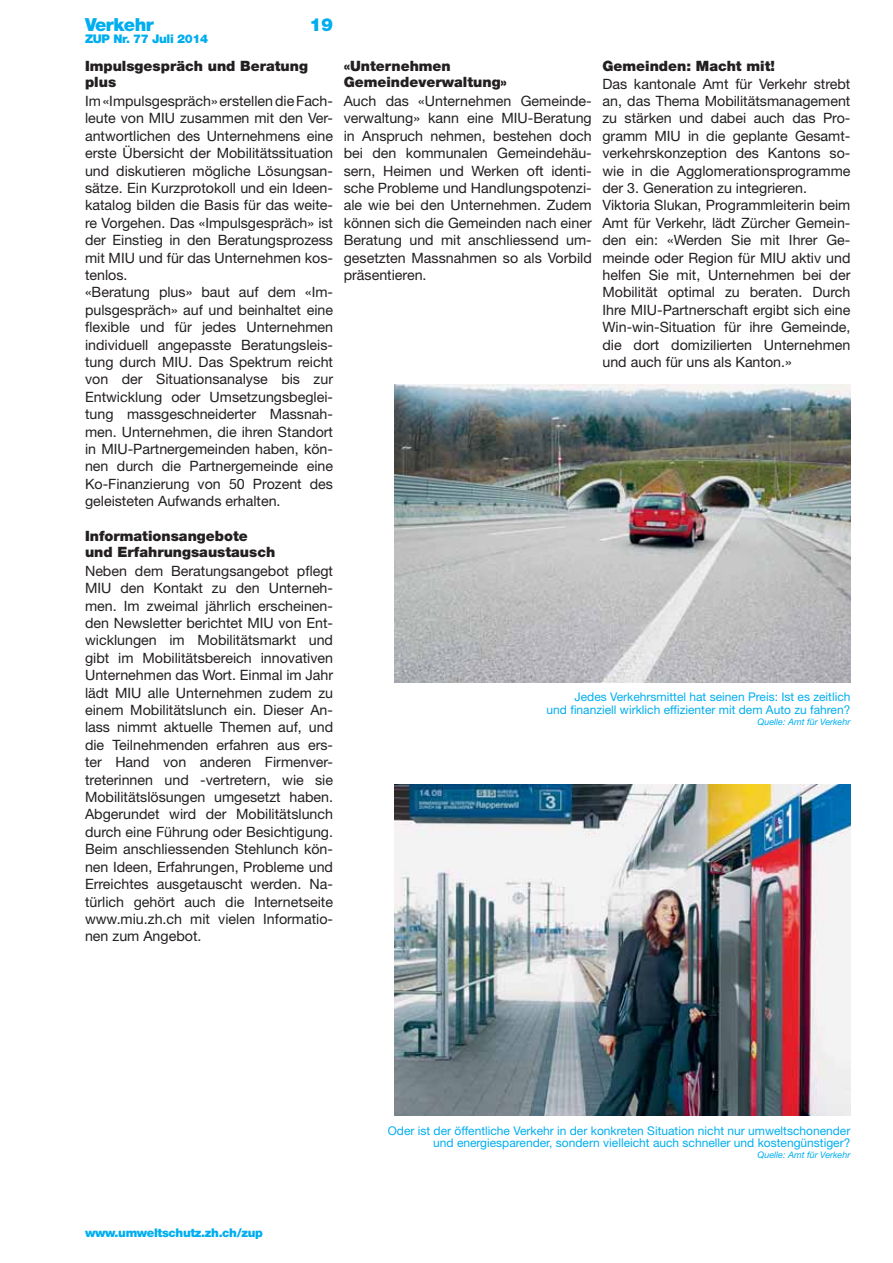
<style>
.page{position:relative;width:893px;height:1263px;background:#fff}
.page>*{position:absolute;margin:0;border:0;box-sizing:border-box;transform-origin:0 0}
.t1{font:900 18px "Helvetica Neue LT Std";letter-spacing:-.03em;color:#00aeef}
.t2{font:14.25px/17.4px "Helvetica Neue LT Std";color:#231f20}
.t3{font:900 14.25px/15.8px "Helvetica Neue LT Std";color:#231f20}
.t4{font:12px/12.8px "Helvetica Neue LT Std";color:#00aeef;text-align:right}
.t5{font:900 12px "Helvetica Neue LT Std";letter-spacing:-.03em;color:#00aeef}
.t6{font:italic 9px "Helvetica Neue LT Std";color:#00aeef}
</style>
<div class="page">
<img style="left:394px;top:384px;width:456px;height:298px">
<img style="left:394px;top:785px;width:456px;height:330px">
<p class="t1" style="left:85px;top:18px;width:70px">Verkehr</p>
<p class="t1" style="left:310px;top:18px;width:25px">19</p>
<p class="t5" style="left:85px;top:35px;width:125px">ZUP Nr. 77 Juli 2014</p>
<p class="t3" style="left:85px;top:60px;width:224px">Impulsgespräch und Beratung plus</p>
<p class="t2" style="left:85px;top:94px;width:250px">Im «Impulsgespräch» erstellen die Fach&shy;leute von MIU zusammen mit den Ver&shy;antwortlichen des Unternehmens eine erste Übersicht der Mobilitäts situation und diskutieren mögliche Lösungsan&shy;sätze. Ein Kurzprotokoll und ein Ideen&shy;katalog bilden die Basis für das weite&shy;re Vorgehen. Das «Impulsgespräch» ist der Einstieg in den Beratungsprozess mit MIU und für das Unternehmen kos&shy;tenlos.<br>«Beratung plus» baut auf dem «Im&shy;pulsgespräch» auf und beinhaltet eine flexible und für jedes Unternehmen individuell angepasste Beratungsleis&shy;tung durch MIU. Das Spektrum reicht von der Situationsanalyse bis zur Entwicklung oder Umsetzungsbeglei&shy;tung massgeschneiderter Massnah&shy;men. Unternehmen, die ihren Standort in MIU-Partnergemeinden haben, kön&shy;nen durch die Partnergemeinde eine Ko-Finanzierung von 50 Prozent des geleisteten Aufwands erhalten.</p>
<p class="t3" style="left:85px;top:530px;width:192px">Informationsangebote und Erfahrungsaustausch</p>
<p class="t2" style="left:85px;top:564px;width:250px;text-align:justify">Neben dem Beratungsangebot pflegt MIU den Kontakt zu den Unterneh&shy;men. Im zweimal jährlich erscheinen&shy;den Newsletter berichtet MIU von Ent&shy;wicklungen im Mobilitätsmarkt und gibt im Mobilitätsbereich innovativen Unternehmen das Wort. Einmal im Jahr lädt MIU alle Unternehmen zudem zu einem Mobilitätslunch ein. Dieser An&shy;lass nimmt aktuelle Themen auf, und die Teilnehmenden erfahren aus ers&shy;ter Hand von anderen Firmenver&shy;treterinnen und -vertretern, wie sie Mobilitätslösungen umgesetzt haben.<br>Ab gerundet wird der Mobilitätslunch durch eine Führung oder Besichtigung.<br>Beim anschliessenden Stehlunch kön&shy;nen Ideen, Erfahrungen, Probleme und Erreichtes ausgetauscht werden. Na&shy;türlich gehört auch die Internetseite www.miu.zh.ch mit vielen Informatio&shy;nen zum Angebot.</p>
<p class="t3" style="left:344px;top:60px;width:165px">«Unternehmen<br>Gemeindeverwaltung»</p>
<p class="t2" style="left:344px;top:94px;width:250px;text-align:justify">Auch das «Unternehmen Gemeinde&shy;verwaltung» kann eine MIU-Beratung in Anspruch nehmen, bestehen doch bei den kommunalen Gemeindehäu&shy;sern, Heimen und Werken oft identi&shy;sche Probleme und Handlungspotenzi&shy;ale wie bei den Unternehmen. Zudem können sich die Gemeinden nach einer Beratung und mit anschliessend um&shy;gesetzten Massnahmen so als Vorbild präsentieren.</p>
<p class="t3" style="left:602px;top:60px;width:174px">Gemeinden: Macht mit!</p>
<p class="t2" style="left:602px;top:77px;width:250px">Das kantonale Amt für Verkehr strebt an, das Thema Mobilitätsmanagement zu stärken und dabei auch das Pro&shy;gramm MIU in die geplante Gesamt&shy;verkehrskonzeption des Kantons so&shy;wie in die Agglomerationsprogramme der 3. Generation zu integrieren.<br>Viktoria Slukan, Programmleiterin beim Amt für Verkehr, lädt Zürcher Gemein&shy;den ein: «Werden Sie mit Ihrer Ge&shy;meinde oder Region für MIU aktiv und helfen Sie mit, Unternehmen bei der Mobilität optimal zu beraten. Durch Ihre MIU-Partnerschaft ergibt sich eine Win-win-Situation für ihre Gemeinde, die dort domizilierten Unternehmen und auch für uns als Kanton.»</p>
<p class="t4" style="left:547px;top:692px;width:305px">Jedes Verkehrsmittel hat seinen Preis: Ist es zeitlich<br>und finanziell wirklich effizienter mit dem Auto zu fahren?</p>
<p class="t6" style="left:758px;top:716px;width:94px">Quelle: Amt für Verkehr</p>
<p class="t5" style="left:85px;top:1228px;width:179px">www.umweltschutz.zh.ch/zup</p>
<p class="t4" style="left:388px;top:1125px;width:464px">Oder ist der öffentliche Verkehr in der konkreten Situation nicht nur umweltschonender und energiesparender, sondern vielleicht auch schneller und kostengünstiger?</p>
<p class="t6" style="left:758px;top:1150px;width:94px">Quelle: Amt für Verkehr</p>
</div>
